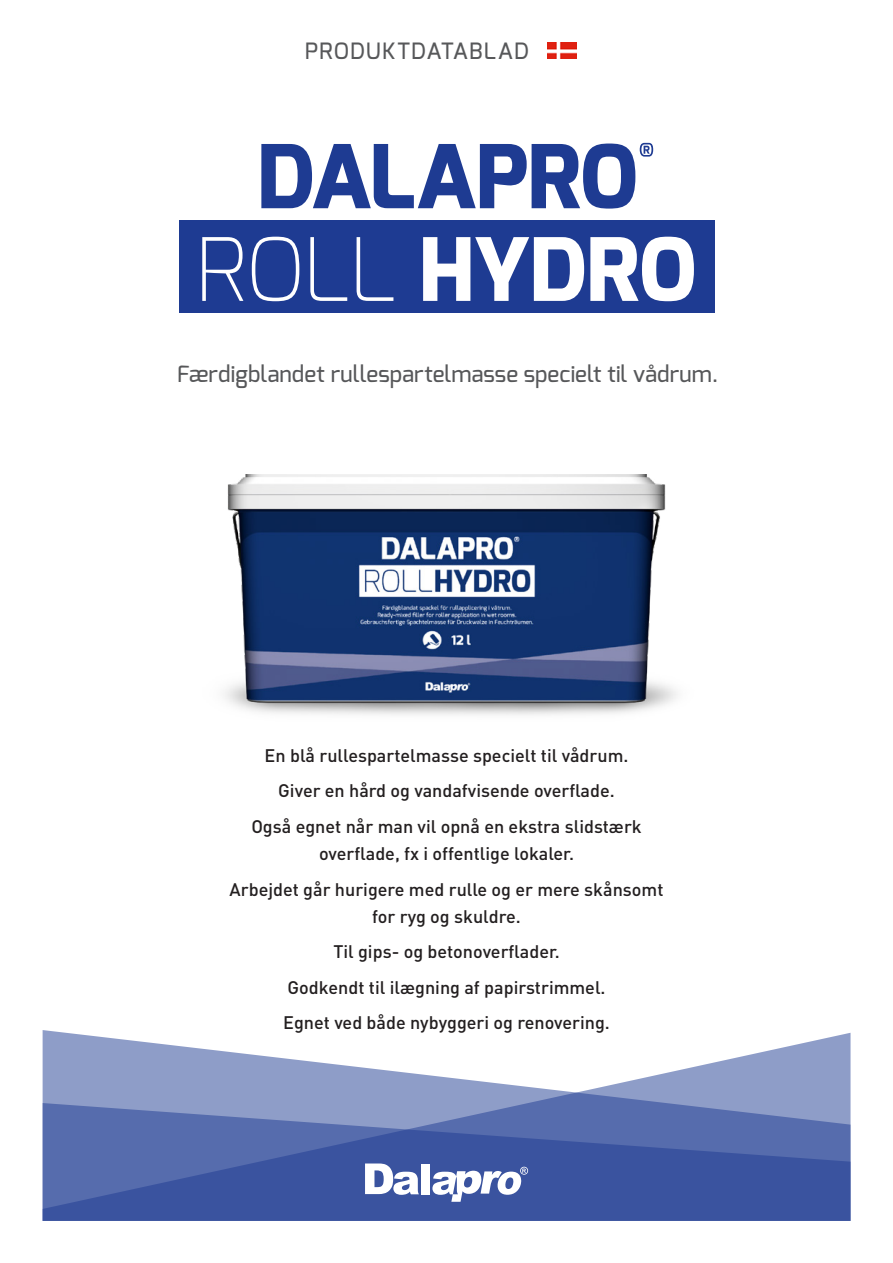
<style>
.page{position:relative;width:893px;height:1263px;background:#fff}
.page>*{position:absolute;margin:0;border:0;box-sizing:border-box;transform-origin:0 0}
.t1{font:800 87.15px "Exo";letter-spacing:-.015em;color:#fff}
.t2{font:500 22.5px "Exo";letter-spacing:.005em;color:#57585a}
.t3{font:500 22.5px "Exo";letter-spacing:.05em;color:#57585a}
.t4{font:500 18px/27px "DIN Pro";color:#231f20;text-align:center}
.s1{font-weight:200}
</style>
<div class="page">
<svg style="left:43px;top:1030px;width:807px;height:73px;fill:#8e9dc8"></svg>
<svg style="left:43px;top:1103px;width:807px;height:118px;fill:#3a539f"></svg>
<svg style="left:365px;top:1163px;width:54px;height:32px"></svg>
<div style="left:421px;top:1164px;width:8px;height:30px;background:#fff"></div>
<svg style="left:432px;top:1167px;width:96px;height:35px"></svg>
<div style="left:179px;top:220px;width:535px;height:93px;background:#1e3b92"></div>
<svg style="left:261px;top:143px;width:392px;height:66px"></svg>
<img style="left:225px;top:474px;width:453px;height:241px">
<img style="left:548px;top:42px;width:29px;height:16px">
<p class="t3" style="left:305px;top:37px;width:225px">PRODUKTDATABLAD</p>
<p class="t1" style="left:196px;top:214px;width:502px"><span class="s1">ROLL</span> HYDRO</p>
<p class="t2" style="left:177px;top:359px;width:542px">Færdigblandet rullespartelmasse specielt til vådrum.</p>
<p class="t4" style="left:265px;top:741px;width:365px">En blå rullespartelmasse specielt til vådrum.</p>
<p class="t4" style="left:278px;top:777px;width:338px">Giver en hård og vandafvisende overflade.</p>
<p class="t4" style="left:251px;top:812px;width:392px">Også egnet når man vil opnå en ekstra slidstærk overflade, fx i offentlige lokaler.</p>
<p class="t4" style="left:230px;top:875px;width:435px">Arbejdet går hurigere med rulle og er mere skånsomt for ryg og skuldre.</p>
<p class="t4" style="left:333px;top:937px;width:228px">Til gips- og betonoverflader.</p>
<p class="t4" style="left:287px;top:973px;width:320px">Godkendt til ilægning af papirstrimmel.</p>
<p class="t4" style="left:283px;top:1008px;width:328px">Egnet ved både nybyggeri og renovering.</p>
</div>
